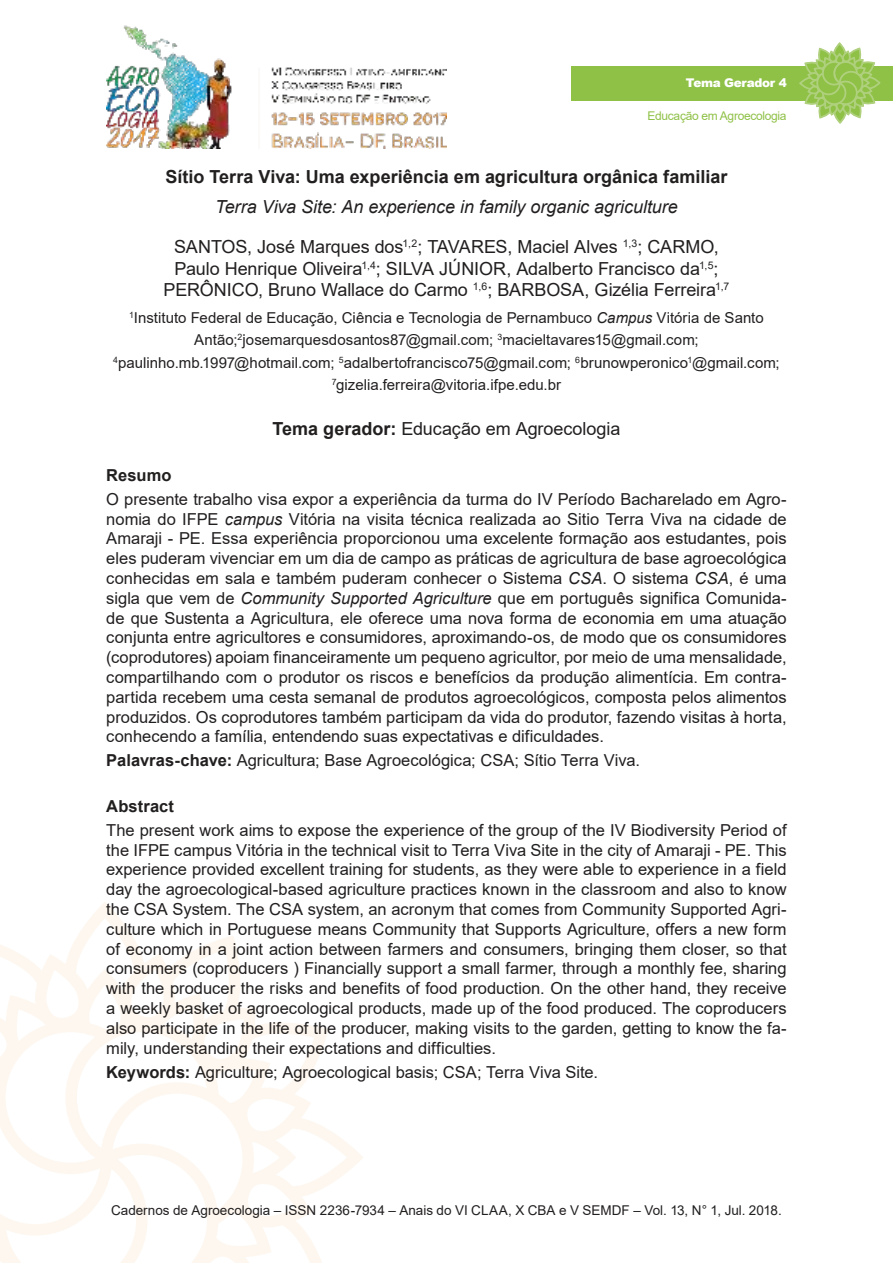
<style>
.page{position:relative;width:893px;height:1263px;background:#fff}
.page>*{position:absolute;margin:0;border:0;box-sizing:border-box;transform-origin:0 0}
.t1{font:18px/21.6px "Arial";letter-spacing:-.005em;color:#221f1f;text-align:center}
.t2{font:italic 18px/39.6px "Arial";letter-spacing:-.005em;color:#221f1f;text-align:center}
.t3{font:700 18px "Arial";color:#221f1f}
.t4{font:16.5px/19.8px "Arial";color:#221f1f;text-align:justify}
.t5{font:700 16.5px "Arial";letter-spacing:.005em;color:#221f1f}
.t6{font:15px/22.5px "Arial";color:#221f1f;text-align:center}
.t7{font:13.5px "Arial";color:#221f1f}
.t8{font:12px "Arial";letter-spacing:-.025em;color:#8fc147}
.t9{font:900 12px "Arial";letter-spacing:-.025em;color:#fff}
.s1{font-style:normal}
.s2{font-style:italic}
.s3{font-weight:700}
</style>
<div class="page">
<img style="left:106px;top:25px;width:340px;height:124px">
<svg style="left:0;top:910px;width:363px;height:353px"></svg>
<div style="left:571px;top:66px;width:322px;height:34px;background:#8fc147"></div>
<svg style="left:798px;top:43px;width:83px;height:81px"></svg>
<p class="t9" style="left:686px;top:76px;width:102px">Tema Gerador 4</p>
<p class="t8" style="left:647px;top:112px;width:141px">Educação em Agroecologia</p>
<p class="t3" style="left:166px;top:170px;width:563px">Sítio Terra Viva: Uma experiência em agricultura orgânica familiar</p>
<p class="t2" style="left:174px;top:189px;width:546px">Terra Viva Site: An experience in family organic agriculture<br><span class="s1">SANTOS, José Marques dos</span><sup>1,2</sup><span class="s1">; TAVARES, Maciel Alves</span> <sup>1,3</sup><span class="s1">; CARMO,</span></p>
<p class="t1" style="left:164px;top:259px;width:567px">Paulo Henrique Oliveira<sup>1,4</sup>; SILVA JÚNIOR, Adalberto Francisco da<sup>1,5</sup>;<br>PERÔNICO, Bruno Wallace do Carmo <sup>1,6</sup>; BARBOSA, Gizélia Ferreira<sup>1,7</sup></p>
<p class="t6" style="left:113px;top:308px;width:668px"><sup>1</sup>Instituto Federal de Educação, Ciência e Tecnologia de Pernambuco <span class="s2">Campus</span> Vitória de Santo Antão;<sup>2</sup>josemarquesdosantos87@gmail.com; <sup>3</sup>macieltavares15@gmail.com; <sup>4</sup>paulinho.mb.1997@hotmail.com; <sup>5</sup>adalbertofrancisco75@gmail.com; <sup>6</sup>brunowperonico<sup>1</sup>@gmail.com; <sup>7</sup>gizelia.ferreira@vitoria.ifpe.edu.br</p>
<p class="t1" style="left:273px;top:420px;width:349px"><span class="s3">Tema gerador:</span> Educação em Agroecologia</p>
<p class="t5" style="left:106px;top:469px;width:67px">Resumo</p>
<p class="t4" style="left:106px;top:491px;width:682px">O presente trabalho visa expor a experiência da turma do IV Período Bacharelado em Agro&shy;nomia do IFPE <span class="s2">campus</span> Vitória na visita técnica realizada ao Sitio Terra Viva na cidade de Amaraji - PE. Essa experiência proporcionou uma excelente formação aos estudantes, pois eles puderam vivenciar em um dia de campo as práticas de agricultura de base agroecológica conhecidas em sala e também puderam conhecer o Sistema <span class="s2">CSA</span>. O sistema <span class="s2">CSA</span>, é uma sigla que vem de <span class="s2">Community Supported Agriculture</span> que em português significa Comunida&shy;de que Sustenta a Agricultura, ele oferece uma nova forma de economia em uma atuação conjunta entre agricultores e consumidores, aproximando-os, de modo que os consumidores (coprodutores) apoiam financeiramente um pequeno agricultor, por meio de uma mensalidade, compartilhando com o produtor os riscos e benefícios da produção alimentícia. Em contra&shy;partida recebem uma cesta semanal de produtos agroecológicos, composta pelos alimentos produzidos. Os coprodutores também participam da vida do produtor, fazendo visitas à horta, conhecendo a família, entendendo suas expectativas e dificuldades.</p>
<p class="t4" style="left:106px;top:752px;width:535px"><span class="s3">Palavras-chave:</span> Agricultura; Base Agroecológica; CSA; Sítio Terra Viva.</p>
<p class="t5" style="left:106px;top:800px;width:69px">Abstract</p>
<p class="t4" style="left:106px;top:822px;width:682px">The present work aims to expose the experience of the group of the IV Biodiversity Period of the IFPE campus Vitória in the technical visit to Terra Viva Site in the city of Amaraji - PE. This experience provided excellent training for students, as they were able to experience in a field day the agroecological-based agriculture practices known in the classroom and also to know the CSA System. The CSA system, an acronym that comes from Community Supported Agri&shy;culture which in Portuguese means Community that Supports Agriculture, offers a new form of economy in a joint action between farmers and consumers, bringing them closer, so that consumers (coproducers ) Financially support a small farmer, through a monthly fee, sharing with the producer the risks and benefits of food production. On the other hand, they receive a weekly basket of agroecological products, made up of the food produced. The coproducers also participate in the life of the producer, making visits to the garden, getting to know the fa&shy;mily, understanding their expectations and difficulties.</p>
<p class="t4" style="left:106px;top:1063px;width:493px"><span class="s3">Keywords:</span> Agriculture; Agroecological basis; CSA; Terra Viva Site.</p>
<p class="t7" style="left:111px;top:1205px;width:672px">Cadernos de Agroecologia – ISSN 2236-7934 – Anais do VI CLAA, X CBA e V SEMDF – Vol. 13, N° 1, Jul. 2018.</p>
</div>
